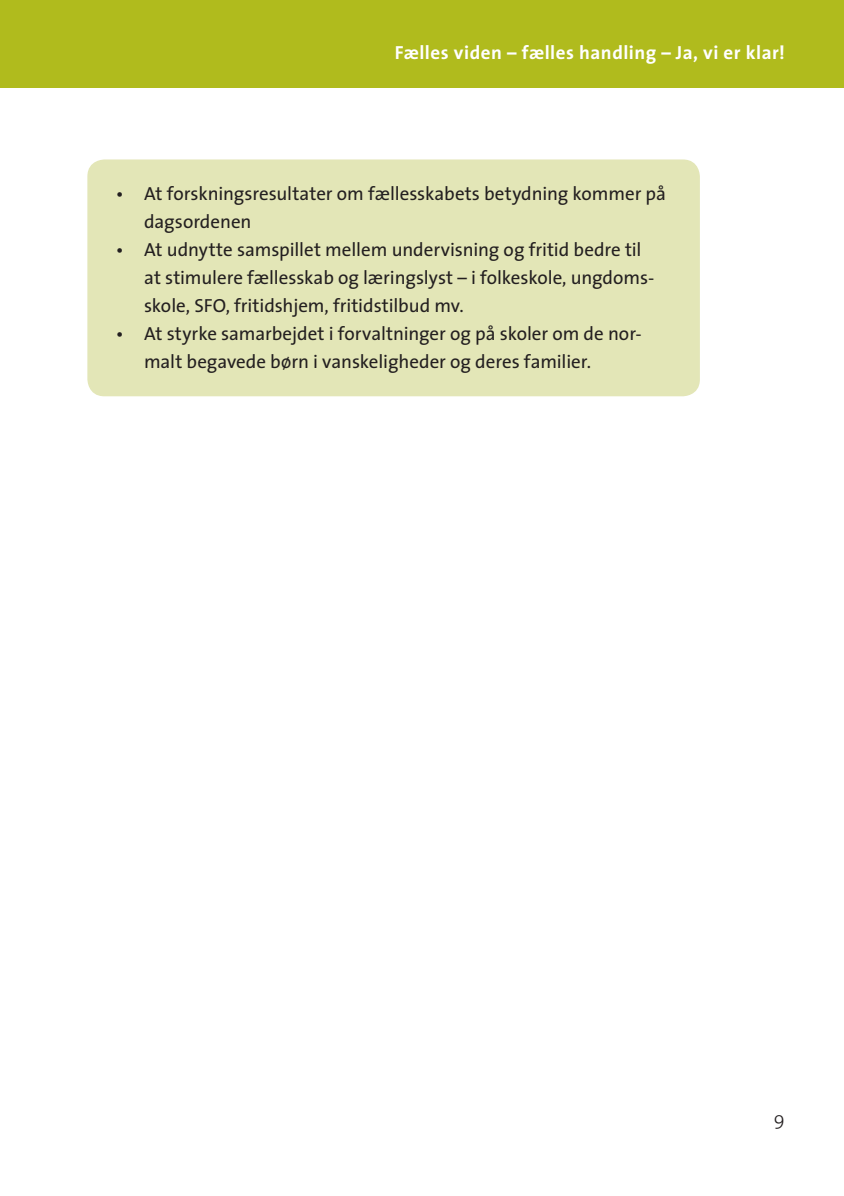
<style>
.page{position:relative;width:844px;height:1196px;background:#fff}
.page>*{position:absolute;margin:0;border:0;box-sizing:border-box;transform-origin:0 0}
.t1{font:19px/28px "The Sans";letter-spacing:-.005em;color:#231f20}
.t2{font:700 19px "The Sans";letter-spacing:.03em;color:#fff}
.t3{font:300 19px "The Sans";color:#231f20}
</style>
<div class="page">
<hr style="left:0;top:0;width:2px;height:87px;background:#b0bb1d">
<div style="left:2px;top:0;width:842px;height:87px;background:#b0bb1d"></div>
<div style="left:87px;top:159px;width:613px;height:237px;background:#e3e6b7;border-radius:17px"></div>
<p class="t2" style="left:395px;top:36px;width:392px">Fælles viden – fælles handling – Ja, vi er klar!</p>
<p class="t1" style="left:144px;top:179px;width:523px;text-indent:-28px">• At forskningsresultater om fællesskabets betydning kommer på dagsordenen</p>
<p class="t1" style="left:144px;top:235px;width:512px;text-indent:-28px">• At udnytte samspillet mellem undervisning og fritid bedre til at stimulere fællesskab og læringslyst – i folkeskole, ungdoms&shy;skole, SFO, fritidshjem, fritidstilbud mv.</p>
<p class="t1" style="left:144px;top:319px;width:499px;text-indent:-28px">• At styrke samarbejdet i forvaltninger og på skoler om de nor&shy;malt begavede børn i vanskeligheder og deres familier.</p>
<p class="t3" style="left:774px;top:1102px;width:13px">9</p>
</div>
